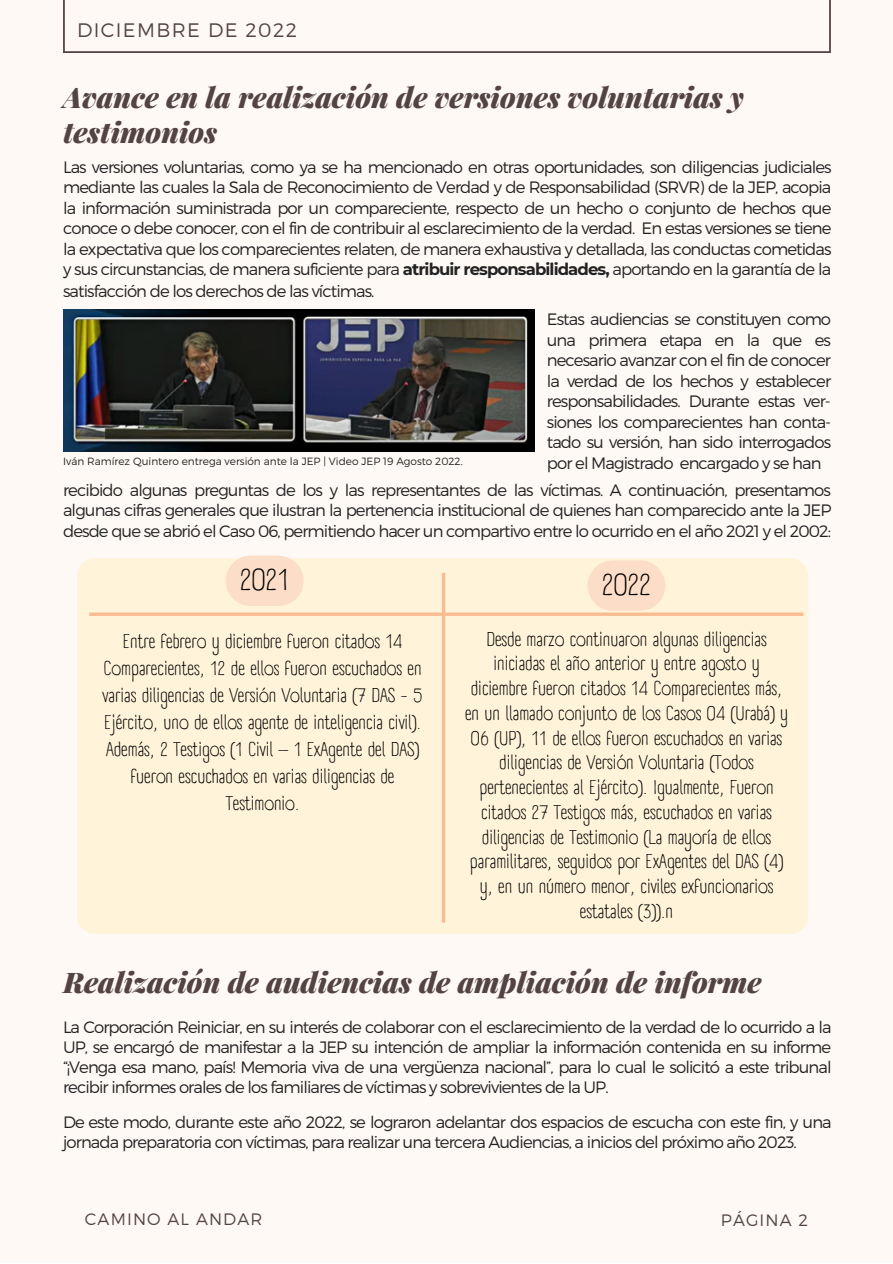
<style>
.page{position:relative;width:893px;height:1264px;background:#fff}
.page>*{position:absolute;margin:0;border:0;box-sizing:border-box;transform-origin:0 0}
.t1{font:30px "A Day Without Sun Text";color:#000}
.t2{font:italic 900 28.5px/34.8px "Playfair Display";color:#544441}
.t3{font:19.5px/24.8px "A Day Without Sun Text";color:#000;text-align:center}
.t4{font:300 19.5px "Montserrat";letter-spacing:.07em;color:#544441}
.t5{font:300 16.5px/20.5px "Montserrat";letter-spacing:-.055em;color:#222;text-align:justify}
.t6{font:300 16.5px "Montserrat";letter-spacing:.07em;color:#544441}
.t7{font:300 10.5px "Montserrat";color:#222}
.s1{font-weight:700}
</style>
<div class="page">
<div style="left:0;top:0;width:892px;height:1262px;background:#fff9f6"></div>
<img style="left:63px;top:309px;width:471px;height:143px">
<div style="left:77px;top:558px;width:731px;height:375px;background:#fff4d9;border-radius:18px"></div>
<hr style="left:442px;top:573px;width:3px;height:349px;background:#f9bc91">
<svg style="left:89px;top:612px;width:714px;height:4px;background:#f9c49b"></svg>
<svg style="left:226px;top:555px;width:77px;height:51px;background:#fce0ca"></svg>
<svg style="left:587px;top:560px;width:78px;height:50px"></svg>
<p class="t4" style="left:77px;top:17px;width:221px">DICIEMBRE DE 2022</p>
<p class="t2" style="left:63px;top:79px;width:682px">Avance en la realización de versiones voluntarias y testimonios</p>
<p class="t5" style="left:63px;top:155px;width:770px">Las versiones voluntarias, como ya se ha mencionado en otras oportunidades, son diligencias judiciales mediante las cuales la Sala de Reconocimiento de Verdad y de Responsabilidad (SRVR) de la JEP, acopia la información suministrada por un compareciente, respecto de un hecho o conjunto de hechos que conoce o debe conocer, con el fin de contribuir al esclarecimiento de la verdad. En estas versiones se tiene la expectativa que los comparecientes relaten, de manera exhaustiva y detallada, las conductas cometidas y sus circunstancias, de manera suficiente para <span class="s1">atribuir responsabilidades,</span> aportando en la garantía de la satisfacción de los derechos de las víctimas.</p>
<p class="t5" style="left:547px;top:308px;width:286px">Estas audiencias se constituyen como una primera etapa en la que es necesario avanzar con el fin de conocer la verdad de los hechos y establecer responsabilidades. Durante estas ver&shy;siones los comparecientes han conta&shy;tado su versión, han sido interrogados por el Magistrado encargado y se han</p>
<p class="t5" style="left:63px;top:479px;width:769px">recibido algunas preguntas de los y las representantes de las víctimas. A continuación, presentamos algunas cifras generales que ilustran la pertenencia institucional de quienes han comparecido ante la JEP desde que se abrió el Caso 06, permitiendo hacer un compartivo entre lo ocurrido en el año 2021 y el 2002:</p>
<p class="t7" style="left:63px;top:455px;width:401px">Iván Ramírez Quintero entrega versión ante la JEP | Video JEP 19 Agosto 2022.</p>
<p class="t1" style="left:240px;top:561px;width:51px">2021</p>
<p class="t1" style="left:602px;top:566px;width:51px">2022</p>
<p class="t3" style="left:103px;top:627px;width:321px;line-height:27px">Entre febrero y diciembre fueron citados 14<br>Comparecientes, 12 de ellos fueron escuchados en varias diligencias de Versión Voluntaria (7 DAS - 5<br>Ejército, uno de ellos agente de inteligencia civil).<br>Además, 2 Testigos (1 Civil – 1 ExAgente del DAS) fueron escuchados en varias diligencias de Testimonio.</p>
<p class="t3" style="left:465px;top:626px;width:324px">Desde marzo continuaron algunas diligencias iniciadas el año anterior y entre agosto y diciembre fueron citados 14 Comparecientes más, en un llamado conjunto de los Casos 04 (Urabá) y 06 (UP), 11 de ellos fueron escuchados en varias diligencias de Versión Voluntaria (Todos pertenecientes al Ejército). Igualmente, Fueron citados 27 Testigos más, escuchados en varias diligencias de Testimonio (La mayoría de ellos paramilitares, seguidos por ExAgentes del DAS (4) y, en un número menor, civiles exfuncionarios estatales (3)).n</p>
<p class="t2" style="left:63px;top:964px;width:700px">Realización de audiencias de ampliación de informe</p>
<p class="t5" style="left:63px;top:1016px;width:770px;line-height:20px">La Corporación Reiniciar, en su interés de colaborar con el esclarecimiento de la verdad de lo ocurrido a la UP, se encargó de manifestar a la JEP su intención de ampliar la información contenida en su informe “¡Venga esa mano, país! Memoria viva de una vergüenza nacional”, para lo cual le solicitó a este tribunal recibir informes orales de los familiares de víctimas y sobrevivientes de la UP.</p>
<p class="t5" style="left:63px;top:1111px;width:770px;line-height:20px">De este modo, durante este año 2022, se lograron adelantar dos espacios de escucha con este fin, y una jornada preparatoria con víctimas, para realizar una tercera Audiencias, a inicios del próximo año 2023.</p>
<p class="t6" style="left:85px;top:1208px;width:179px">CAMINO AL ANDAR</p>
<p class="t6" style="left:720px;top:1208px;width:89px">PÁGINA 2</p>
</div>
